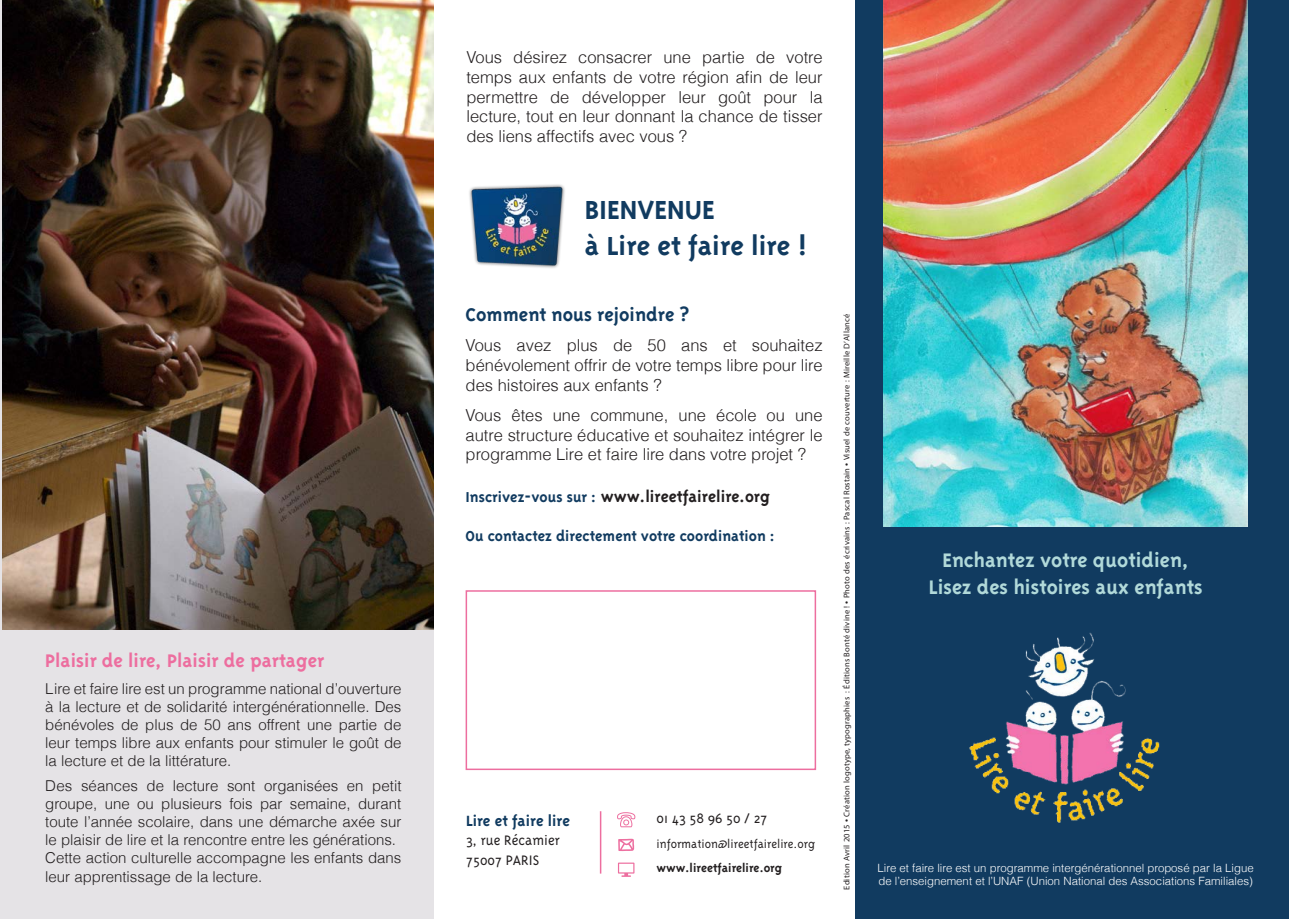
<style>
.page{position:relative;width:1289px;height:919px;background:#fff}
.page>*{position:absolute;margin:0;border:0;box-sizing:border-box;transform-origin:0 0}
.t1{font:700 30px "Triplex";color:#113b60}
.t2{font:700 22.5px "Triplex";color:#b1d9d9}
.t3{font:700 21px "Triplex";color:#ed6e9f}
.t4{font:700 21px "Triplex";color:#113b60}
.t5{font:700 18px "Triplex";color:#231f20}
.t6{font:700 16.95px "Triplex";color:#113b60}
.t7{font:300 16.5px/19.8px "Helvetica";color:#231f20;text-align:justify}
.t8{font:700 16.5px "Triplex";color:#113b60}
.t9{font:300 15.75px "Triplex";color:#231f20}
.t10{font:300 15px/18px "Helvetica";color:#231f20;text-align:justify}
.t11{font:300 13.35px "Triplex";color:#231f20}
.t12{font:700 13.35px "Triplex";color:#231f20}
.t13{font:300 11.4px/13.6px "Helvetica";color:#fff}
.Texte_2_col{font:8.25px "Myriad Pro";letter-spacing:.02em;color:#231f20}
.s1{font-size:16.5px;color:#113b60}
.s2{font-size:10.5px}
</style>
<div class="page">
<div style="left:855px;top:0;width:433px;height:918px;background:#113b60"></div>
<div style="left:0;top:0;width:434px;height:918px;background:#e5e3e6"></div>
<img style="left:469px;top:184px;width:96px;height:84px">
<img style="left:883px;top:0;width:364px;height:526px">
<div style="left:465px;top:590px;width:351px;height:180px;border:2px solid #ed6e9f"></div>
<img style="left:969px;top:632px;width:191px;height:191px">
<img style="left:3px;top:0;width:431px;height:629px">
<svg style="left:617px;top:812px;width:18px;height:15px"></svg>
<svg style="left:618px;top:838px;width:17px;height:13px"></svg>
<svg style="left:618px;top:862px;width:16px;height:14px"></svg>
<hr style="left:600px;top:811px;width:1px;height:62px;background:#ed6e9f">
<p class="t3" style="left:45px;top:648px;width:280px">Plaisir de lire, Plaisir de partager</p>
<p class="t10" style="left:45px;top:679px;width:358px">Lire et faire lire est un programme national d’ouverture à la lecture et de solidarité intergénérationnelle. Des bénévoles de plus de 50 ans offrent une partie de leur temps libre aux enfants pour stimuler le goût de la lecture et de la littérature.</p>
<p class="t10" style="left:45px;top:776px;width:358px">Des séances de lecture sont organisées en petit groupe, une ou plusieurs fois par semaine, durant toute l’année scolaire, dans une démarche axée sur le plaisir de lire et la rencontre entre les générations.</p>
<p class="t10" style="left:45px;top:847px;width:358px;line-height:19.8px">Cette action culturelle accompagne les enfants dans leur apprentissage de la lecture.</p>
<p class="t7" style="left:466px;top:47px;width:358px">Vous désirez consacrer une partie de votre temps aux enfants de votre région afin de leur permettre de développer leur goût pour la lecture, tout en leur donnant la chance de tisser des liens affectifs avec vous ?</p>
<p class="t1" style="left:585px;top:193px;width:131px">BIENVENUE</p>
<p class="t1" style="left:585px;top:229px;width:224px">à Lire et faire lire !</p>
<p class="t4" style="left:465px;top:303px;width:225px">Comment nous rejoindre ?</p>
<p class="t7" style="left:465px;top:335px;width:358px">Vous avez plus de 50 ans et souhaitez bénévolement offrir de votre temps libre pour lire des histoires aux enfants ?</p>
<p class="t7" style="left:465px;top:405px;width:358px">Vous êtes une commune, une école ou une autre structure éducative et souhaitez intégrer le programme Lire et faire lire dans votre projet ?</p>
<p class="t5" style="left:465px;top:486px;width:306px"><span class="s1">Inscrivez-vous sur :</span> www.lireetfairelire.org</p>
<p class="t8" style="left:465px;top:527px;width:311px">Ou contactez directement votre coordination :</p>
<p class="t6" style="left:466px;top:811px;width:106px">Lire et faire lire</p>
<p class="t9" style="left:466px;top:831px;width:95px">3, rue Récamier</p>
<p class="t9" style="left:466px;top:851px;width:75px">75007 PARIS</p>
<p class="t9" style="left:656px;top:809px;width:112px">01 43 58 96 50 / 27</p>
<p class="t11" style="left:656px;top:836px;width:160px">information@lireetfairelire.org</p>
<p class="t12" style="left:656px;top:860px;width:127px">www.lireetfairelire.org</p>
<p class="Texte_2_col" style="left:841px;top:889px;width:577px;rotate:-90deg">Edition Avril 2015 <span class="s2">•</span> Création logotype, typographies : Éditions Bonté divine ! <span class="s2">•</span> Photo des écrivains : Pascal Rostain <span class="s2">•</span> Visuel de couverture : Mireille D’Allancé</p>
<p class="t2" style="left:942px;top:547px;width:248px">Enchantez votre quotidien,</p>
<p class="t2" style="left:928px;top:574px;width:275px">Lisez des histoires aux enfants</p>
<p class="t13" style="left:877px;top:860px;width:377px">Lire et faire lire est un programme intergénérationnel proposé par la Ligue de l’enseignement et l’UNAF (Union National des Associations Familiales)</p>
</div>
